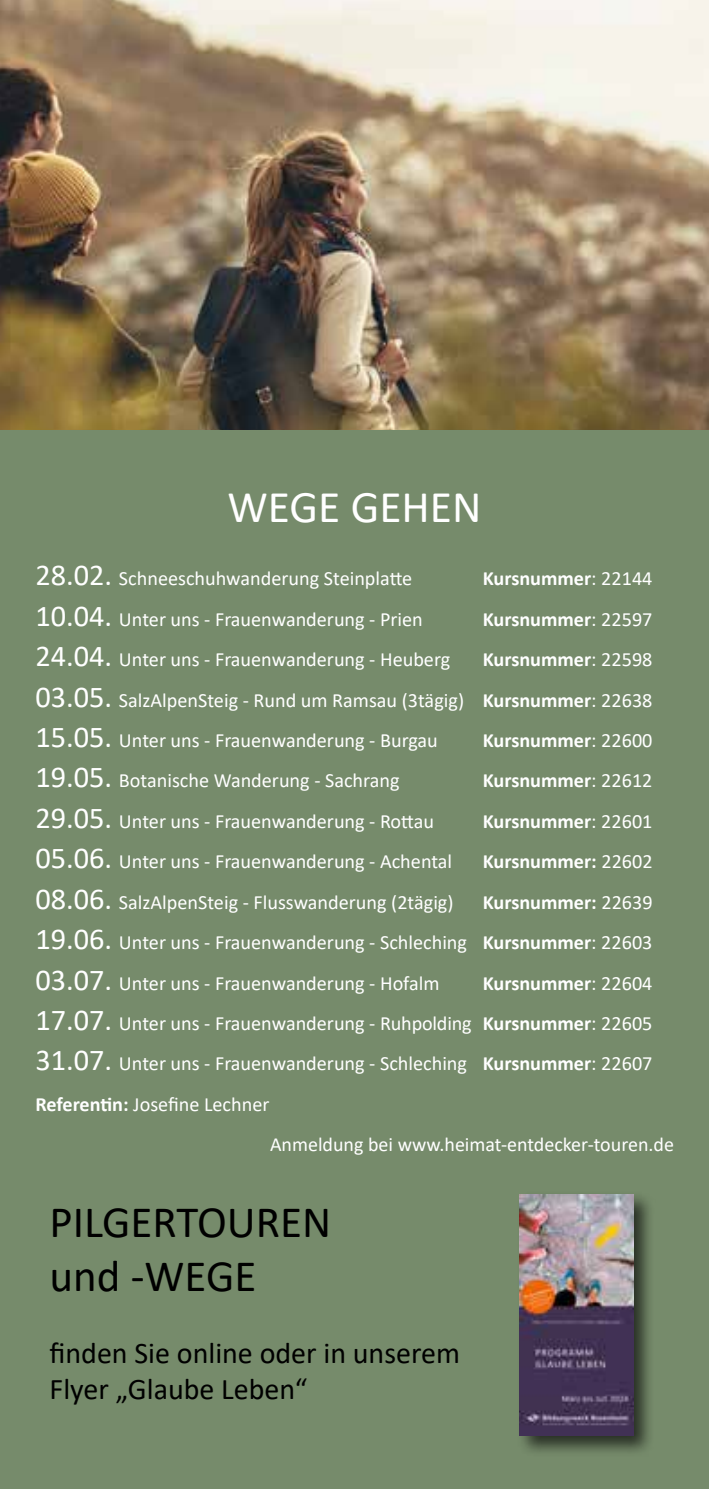
<style>
.page{position:relative;width:709px;height:1489px;background:#fff}
.page>*{position:absolute;margin:0;border:0;box-sizing:border-box;transform-origin:0 0}
.t1{font:45.5px "Calibri";color:#fff}
.t2{font:45px/54px "Calibri";color:#000}
.t3{font:30px/36px "Calibri";color:#000}
.t4{font:20.25px/40.5px "Calibri";color:#fff;text-align:justify}
.t5{font:700 20.25px "Calibri";color:#fff}
.t6{font:20px "Calibri";color:#fff}
.s1{font-size:30.25px}
.s2{font-weight:400}
.s3{font-weight:700}
</style>
<div class="page">
<img style="left:0;top:0;width:709px;height:431px">
<div style="left:0;top:431px;width:709px;height:1057px;background:#768b6b"></div>
<div style="left:517px;top:1191px;width:138px;height:265px;background:#000;opacity:.65"></div>
<img style="left:520px;top:1194px;width:113px;height:241px">
<h1 class="t1" style="left:227px;top:475px;width:255px">WEGE GEHEN</h1>
<p class="t4" style="left:35px;top:558px;width:378px"><span class="s1">28.02.</span> Schneeschuhwanderung Steinplatte</p>
<p class="t5" style="left:482px;top:564px;width:171px">Kursnummer<span class="s2">: 22144</span></p>
<p class="t4" style="left:35px;top:598px;width:389px"><span class="s1">10.04.</span> Unter uns - Frauenwanderung - Prien</p>
<p class="t5" style="left:483px;top:604px;width:171px">Kursnummer<span class="s2">: 22597</span></p>
<p class="t4" style="left:35px;top:638px;width:416px"><span class="s1">24.04.</span> Unter uns - Frauenwanderung - Heuberg</p>
<p class="t4" style="left:35px;top:638px;width:618px;text-indent:447px"><span class="s3">Kursnummer</span>: 22598<br><span class="s1">03.05.</span> SalzAlpenSteig - Rund um Ramsau (3tägig) <span class="s3">Kursnummer</span>: 22638<br><span class="s1">15.05.</span> Unter uns - Frauenwanderung - Burgau</p>
<p class="t5" style="left:483px;top:726px;width:171px">Kursnummer<span class="s2">: 22600</span></p>
<p class="t4" style="left:35px;top:760px;width:366px"><span class="s1">19.05.</span> Botanische Wanderung - Sachrang</p>
<p class="t5" style="left:483px;top:766px;width:171px">Kursnummer<span class="s2">: 22612</span></p>
<p class="t4" style="left:35px;top:800px;width:400px"><span class="s1">29.05.</span> Unter uns - Frauenwanderung - Rottau</p>
<p class="t5" style="left:483px;top:806px;width:171px">Kursnummer<span class="s2">: 22601</span></p>
<p class="t4" style="left:35px;top:840px;width:418px"><span class="s1">05.06.</span> Unter uns - Frauenwanderung - Achental</p>
<p class="t5" style="left:483px;top:847px;width:171px">Kursnummer: <span class="s2">22602</span></p>
<p class="t4" style="left:35px;top:881px;width:420px"><span class="s1">08.06.</span> SalzAlpenSteig - Flusswanderung (2tägig)</p>
<p class="t4" style="left:35px;top:881px;width:619px;text-indent:447px"><span class="s3">Kursnummer:</span> 22639<br><span class="s1">19.06.</span> Unter uns - Frauenwanderung - Schleching <span class="s3">Kursnummer</span>: 22603<br><span class="s1">03.07.</span> Unter uns - Frauenwanderung - Hofalm</p>
<p class="t4" style="left:35px;top:962px;width:618px;text-indent:447px"><span class="s3">Kursnummer</span>: 22604<br><span class="s1">17.07.</span> Unter uns - Frauenwanderung - Ruhpolding <span class="s3">Kursnummer</span>: 22605<br><span class="s1">31.07.</span> Unter uns - Frauenwanderung - Schleching <span class="s3">Kursnummer</span>: 22607<br><span class="s3">Referentin:</span> Josefine Lechner</p>
<p class="t6" style="left:270px;top:1130px;width:405px">Anmeldung bei www.heimat-entdecker-touren.de</p>
<h2 class="t2" style="left:50px;top:1193px;width:283px">PILGERTOUREN und -WEGE</h2>
<h3 class="t3" style="left:50px;top:1333px;width:412px">finden Sie online oder in unserem<br>Flyer „Glaube Leben“</h3>
</div>
